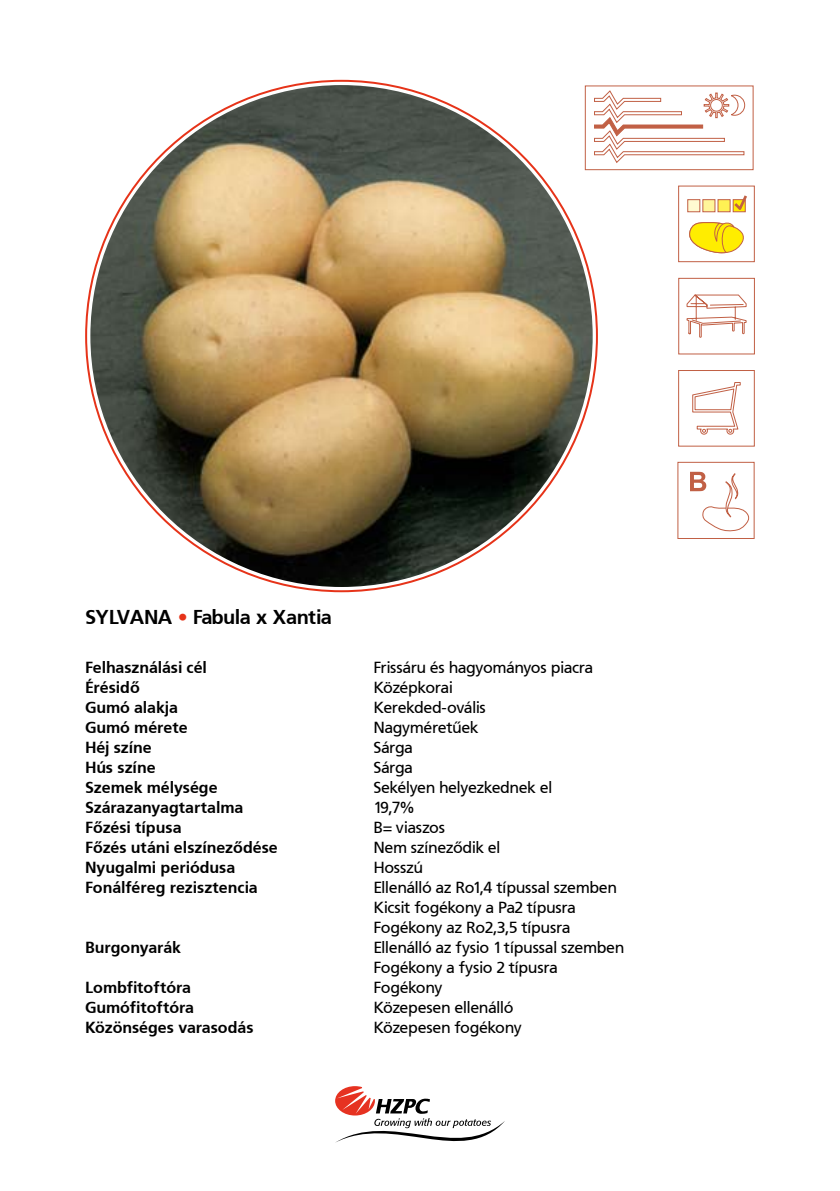
<style>
.page{position:relative;width:840px;height:1191px;background:#fff}
.page>*{position:absolute;margin:0;border:0;box-sizing:border-box;transform-origin:0 0}
.t1{font:700 20px "Frutiger PFL";color:#000}
.t2{font:16px/20px "Frutiger PFL";letter-spacing:.015em;color:#000}
.t3{font:700 16px "Frutiger PFL";letter-spacing:.02em;color:#000}
.s1{color:#e63319}
</style>
<div class="page">
<svg style="left:335px;top:1086px;width:170px;height:57px"></svg>
<img style="left:90px;top:85px;width:502px;height:502px;border-radius:251px">
<div style="left:584px;top:86px;width:169px;height:84px;border:1px solid #c16045"></div>
<svg style="left:594px;top:90px;width:150px;height:73px"></svg>
<svg style="left:689px;top:222px;width:54px;height:32px"></svg>
<div style="left:687px;top:199px;width:12px;height:13px;background:#fffad1;border:1px solid #c16045"></div>
<svg style="left:732px;top:199px;width:13px;height:13px"></svg>
<div style="left:717px;top:199px;width:13px;height:13px;background:#fff154;border:1px solid #c16045"></div>
<div style="left:702px;top:199px;width:12px;height:13px;background:#fff59a;border:1px solid #c16045"></div>
<div style="left:678px;top:186px;width:76px;height:76px;border:1px solid #c16045"></div>
<svg style="left:734px;top:195px;width:12px;height:15px"></svg>
<div style="left:678px;top:278px;width:76px;height:76px;border:1px solid #c16045"></div>
<svg style="left:686px;top:294px;width:60px;height:44px"></svg>
<div style="left:678px;top:370px;width:76px;height:76px;border:1px solid #c16045"></div>
<svg style="left:692px;top:382px;width:48px;height:52px"></svg>
<div style="left:677px;top:462px;width:77px;height:77px;border:1px solid #c16045"></div>
<svg style="left:690px;top:472px;width:60px;height:60px"></svg>
<p class="t1" style="left:85px;top:605px;width:37px">sylvana</p>
<p class="t1" style="left:178px;top:605px;width:155px"><span class="s1">•</span> Fabula x Xantia</p>
<p class="t3" style="left:85px;top:657px;width:123px">Felhasználási cél</p>
<p class="t2" style="left:373px;top:657px;width:220px">Frissáru és hagyományos piacra</p>
<p class="t3" style="left:85px;top:677px;width:56px">Érésidő</p>
<p class="t2" style="left:373px;top:677px;width:80px">Középkorai</p>
<p class="t3" style="left:85px;top:697px;width:94px">Gumó alakja</p>
<p class="t2" style="left:373px;top:697px;width:113px">Kerekded-ovális</p>
<p class="t3" style="left:85px;top:717px;width:104px">Gumó mérete</p>
<p class="t2" style="left:373px;top:717px;width:106px">Nagyméretűek</p>
<p class="t3" style="left:85px;top:737px;width:68px">Héj színe</p>
<p class="t2" style="left:373px;top:737px;width:40px">Sárga</p>
<p class="t3" style="left:85px;top:757px;width:72px">Hús színe</p>
<p class="t2" style="left:373px;top:757px;width:40px">Sárga</p>
<p class="t3" style="left:85px;top:777px;width:134px">Szemek mélysége</p>
<p class="t2" style="left:373px;top:777px;width:180px">Sekélyen helyezkednek el</p>
<p class="t3" style="left:85px;top:797px;width:159px">Szárazanyagtartalma</p>
<p class="t2" style="left:373px;top:797px;width:41px">19,7%</p>
<p class="t3" style="left:85px;top:817px;width:98px">Főzési típusa</p>
<p class="t2" style="left:373px;top:817px;width:73px">B= viaszos</p>
<p class="t3" style="left:85px;top:837px;width:194px">Főzés utáni elszíneződése</p>
<p class="t2" style="left:373px;top:837px;width:128px">Nem színeződik el</p>
<p class="t3" style="left:85px;top:857px;width:151px">Nyugalmi periódusa</p>
<p class="t2" style="left:373px;top:857px;width:50px">Hosszú</p>
<p class="t3" style="left:85px;top:877px;width:174px">Fonálféreg rezisztencia</p>
<p class="t2" style="left:373px;top:877px;width:244px">Ellenálló az Ro1,4 típussal szemben<br>Kicsit fogékony a Pa2 típusra<br>Fogékony az Ro2,3,5 típusra</p>
<p class="t3" style="left:85px;top:937px;width:97px">Burgonyarák</p>
<p class="t2" style="left:373px;top:937px;width:251px">Ellenálló az fysio 1 típussal szemben<br>Fogékony a fysio 2 típusra</p>
<p class="t3" style="left:85px;top:977px;width:107px">Lombfitoftóra</p>
<p class="t2" style="left:373px;top:977px;width:70px">Fogékony</p>
<p class="t3" style="left:85px;top:997px;width:110px">Gumófitoftóra</p>
<p class="t2" style="left:373px;top:997px;width:141px">Közepesen ellenálló</p>
<p class="t3" style="left:85px;top:1017px;width:169px">Közönséges varasodás</p>
<p class="t2" style="left:373px;top:1017px;width:149px">Közepesen fogékony</p>
</div>
